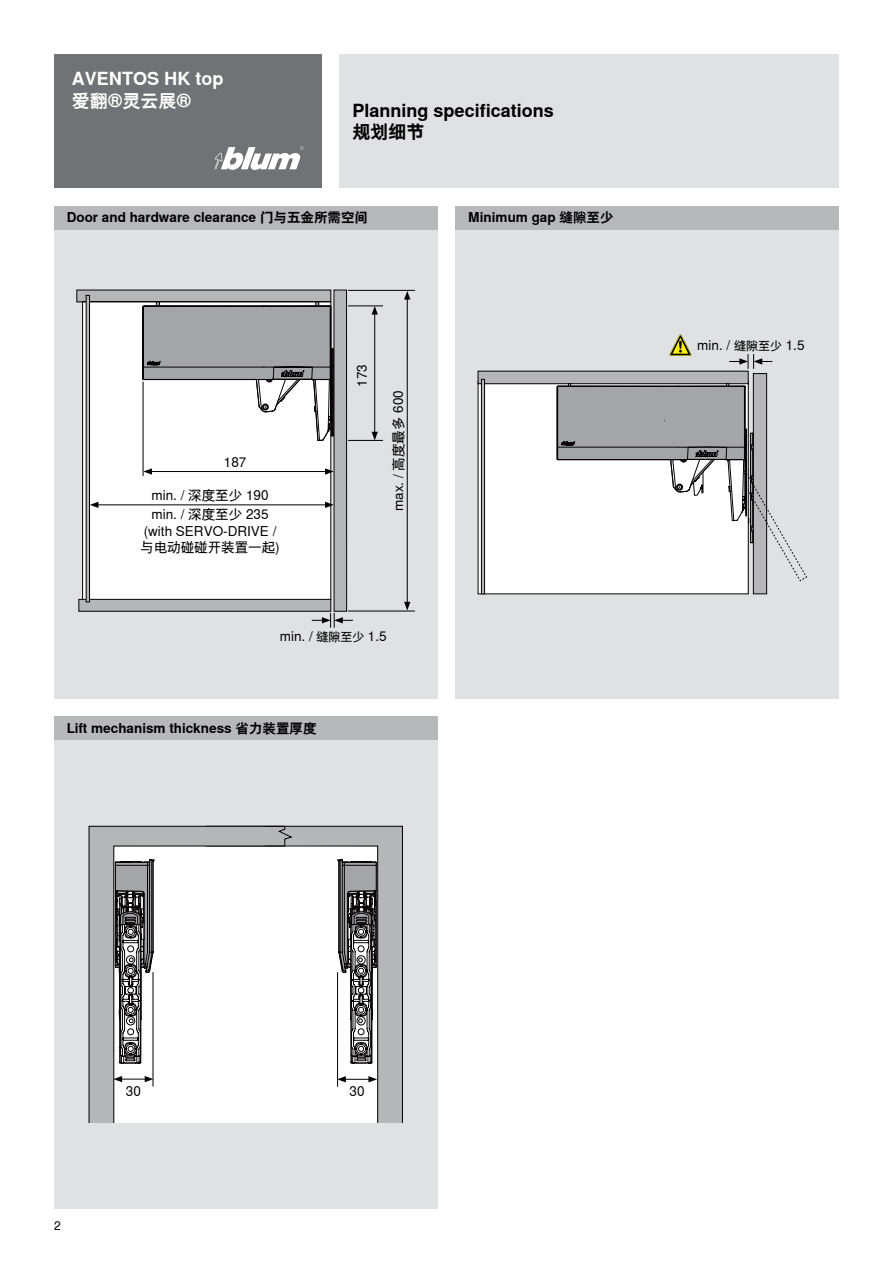
<style>
.page{position:relative;width:893px;height:1263px;background:#fff}
.page>*{position:absolute;margin:0;border:0;box-sizing:border-box;transform-origin:0 0}
.t1{font:700 18px/21.6px "Nimbus Sans Global";color:#000}
.t2{font:700 18px/21.6px "Nimbus Sans Global";color:#fff}
.t3{font:13.5px/16.2px "Nimbus Sans Global";color:#000;text-align:center}
.t4{font:700 13.5px "Nimbus Sans Global";color:#000}
.t5{font:12px "Nimbus Sans Global";color:#000}
.s1{font-size:12px}
</style>
<div class="page">
<div style="left:340px;top:54px;width:499px;height:134px;background:#e0e1e2"></div>
<div style="left:54px;top:229px;width:383px;height:469px;background:#e0e1e2"></div>
<div style="left:54px;top:206px;width:383px;height:23px;background:#b6b8ba"></div>
<div style="left:83px;top:302px;width:248px;height:297px;background:#fff"></div>
<div style="left:77px;top:290px;width:254px;height:12px;background:#b5b6b8"></div>
<div style="left:79px;top:599px;width:252px;height:12px;background:#b5b6b8"></div>
<div style="left:79px;top:599px;width:252px;height:12px;border:1px solid #070205"></div>
<div style="left:86px;top:295px;width:4px;height:307px;border:1px solid #070205"></div>
<div style="left:334px;top:290px;width:12px;height:321px;background:#b5b6b8"></div>
<div style="left:334px;top:290px;width:13px;height:321px;border:1px solid #070205"></div>
<svg style="left:142px;top:301px;width:192px;height:140px"></svg>
<hr style="left:143px;top:382px;width:1px;height:94px;background:#000">
<hr style="left:150px;top:471px;width:177px;height:1px;background:#000">
<svg style="left:143px;top:468px;width:9px;height:7px"></svg>
<svg style="left:325px;top:468px;width:9px;height:7px"></svg>
<hr style="left:96px;top:504px;width:231px;height:1px;background:#000">
<svg style="left:90px;top:502px;width:8px;height:6px"></svg>
<svg style="left:325px;top:502px;width:9px;height:6px"></svg>
<hr style="left:348px;top:305px;width:35px;height:1px;background:#000">
<hr style="left:348px;top:290px;width:67px;height:1px;background:#000">
<hr style="left:348px;top:611px;width:67px;height:1px;background:#000">
<hr style="left:348px;top:440px;width:35px;height:1px;background:#000">
<hr style="left:374px;top:312px;width:1px;height:122px;background:#000">
<svg style="left:372px;top:306px;width:6px;height:9px"></svg>
<svg style="left:372px;top:432px;width:6px;height:8px"></svg>
<hr style="left:407px;top:297px;width:1px;height:307px;background:#000">
<svg style="left:404px;top:291px;width:6px;height:9px"></svg>
<svg style="left:404px;top:602px;width:6px;height:8px"></svg>
<svg style="left:312px;top:613px;width:41px;height:15px"></svg>
<div style="left:455px;top:229px;width:384px;height:469px;background:#e0e1e2"></div>
<div style="left:455px;top:206px;width:384px;height:23px;background:#b6b8ba"></div>
<div style="left:478px;top:381px;width:270px;height:213px;background:#fff"></div>
<div style="left:478px;top:371px;width:270px;height:13px;background:#b5b6b8"></div>
<div style="left:753px;top:374px;width:13px;height:220px;background:#b5b6b8"></div>
<div style="left:753px;top:373px;width:14px;height:221px;border:1px solid #070205"></div>
<div style="left:481px;top:379px;width:4px;height:215px;border:1px solid #070205"></div>
<svg style="left:557px;top:383px;width:250px;height:198px"></svg>
<svg style="left:729px;top:354px;width:43px;height:15px"></svg>
<div style="left:54px;top:740px;width:383px;height:469px;background:#e0e1e2"></div>
<svg style="left:294px;top:825px;width:109px;height:298px;background:#d8d8d9"></svg>
<svg style="left:88px;top:825px;width:206px;height:298px;background:#ebebeb"></svg>
<svg style="left:115px;top:859px;width:40px;height:205px;background:#817f80"></svg>
<svg style="left:337px;top:859px;width:40px;height:205px;background:#8b898b"></svg>
<div style="left:54px;top:716px;width:383px;height:24px;background:#b6b8ba"></div>
<hr style="left:153px;top:972px;width:1px;height:114px;background:#000">
<svg style="left:113px;top:1076px;width:40px;height:6px"></svg>
<hr style="left:337px;top:972px;width:1px;height:115px;background:#000">
<svg style="left:337px;top:1076px;width:40px;height:6px"></svg>
<div style="left:54px;top:54px;width:268px;height:134px;background:#717275"></div>
<svg style="left:214px;top:146px;width:90px;height:24px"></svg>
<svg style="left:669px;top:335px;width:22px;height:21px"></svg>
<h1 class="t2" style="left:72px;top:68px;width:153px">AVENTOS HK top爱翻®灵云展®</h1>
<h1 class="t1" style="left:352px;top:100px;width:203px">Planning specifications规划细节</h1>
<p class="t4" style="left:67px;top:210px;width:303px">Door and hardware clearance 门与五金所需空间</p>
<p class="t3" style="left:224px;top:454px;width:24px">187</p>
<p class="t3" style="left:152px;top:487px;width:119px">min. / 深度至少 190</p>
<p class="t3" style="left:140px;top:507px;width:141px">min. / 深度至少 235 (with SERVO-DRIVE /与电动碰碰开装置一起)</p>
<p class="t3" style="left:354px;top:387px;width:24px;rotate:-90deg">173</p>
<p class="t3" style="left:390px;top:511px;width:122px;rotate:-90deg">max. / 高度最多 600</p>
<p class="t3" style="left:280px;top:629px;width:108px">min. / <span class="s1">缝隙至少</span> 1.5</p>
<p class="t4" style="left:67px;top:720px;width:251px">Lift mechanism thickness 省力装置厚度</p>
<p class="t4" style="left:468px;top:210px;width:147px">Minimum gap 缝隙至少</p>
<p class="t3" style="left:697px;top:338px;width:109px">min. / <span class="s1">缝隙至少</span> 1.5</p>
<p class="t5" style="left:54px;top:1219px;width:8px">2</p>
<p class="t3" style="left:126px;top:1083px;width:17px">30</p>
<p class="t3" style="left:350px;top:1083px;width:17px">30</p>
</div>
